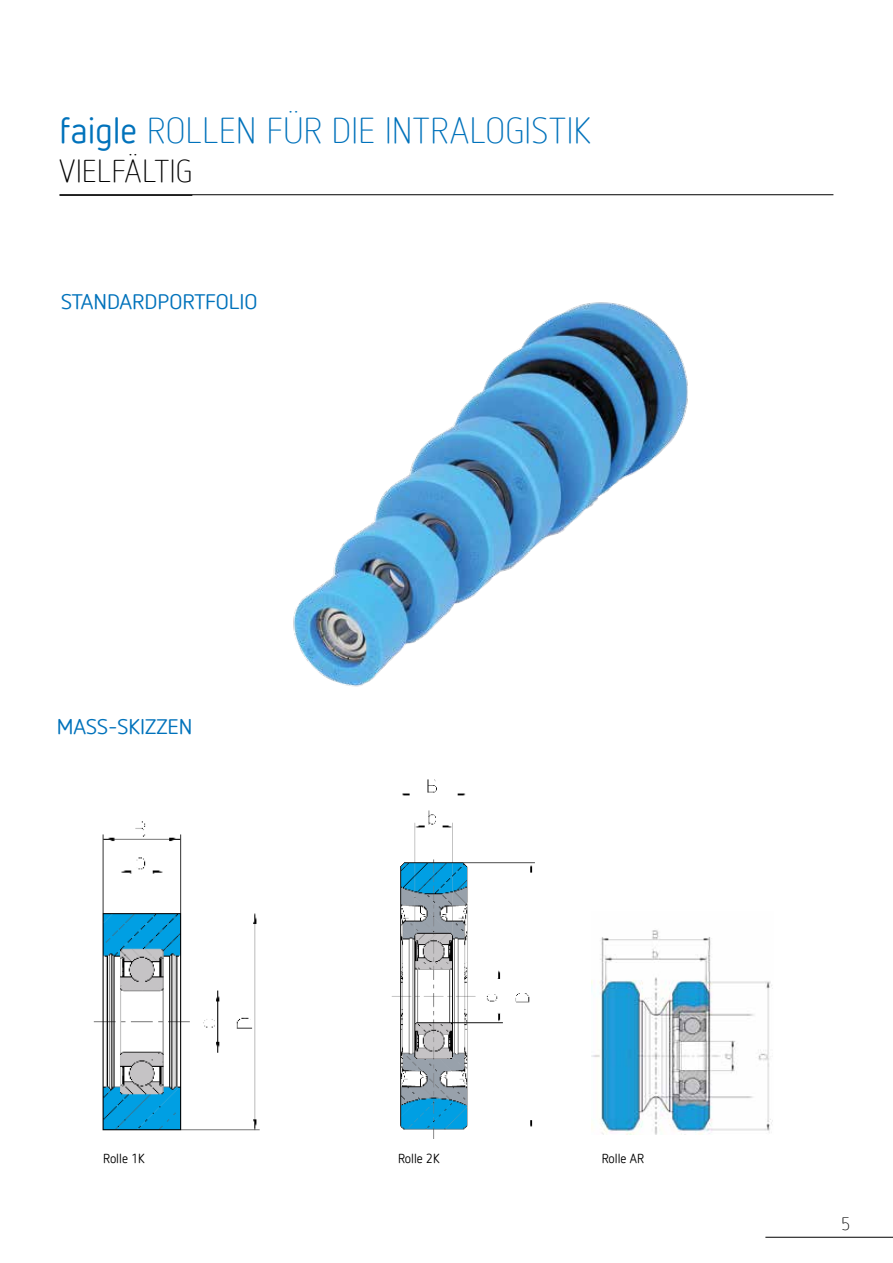
<style>
.page{position:relative;width:893px;height:1263px;background:#fff}
.page>*{position:absolute;margin:0;border:0;box-sizing:border-box;transform-origin:0 0}
.t1{font:300 36px "Netto Offc";letter-spacing:.005em;color:#0072bb}
.t2{font:300 31.5px "Netto Offc";letter-spacing:.005em;color:#000}
.t3{font:21px "Netto Offc";color:#0072bb;scale:1.1 1}
.t4{font:300 18px "Netto Offc";color:#000}
.t5{font:13.05px "Netto Offc";color:#000}
.s1{font-weight:400}
</style>
<div class="page">
<img style="left:293px;top:302px;width:395px;height:385px">
<img style="left:93px;top:821px;width:167px;height:310px">
<img style="left:391px;top:779px;width:144px;height:360px">
<img style="left:591px;top:930px;width:182px;height:205px">
<hr style="left:765px;top:1237px;width:128px;height:1px;background:#000">
<hr style="left:60px;top:195px;width:132px;height:1px;background:#000">
<hr style="left:60px;top:194px;width:773px;height:1px;background:#000">
<p class="t1" style="left:60px;top:108px;width:532px"><span class="s1">faigle</span> ROLLEN FÜR DIE INTRALOGISTIK</p>
<p class="t2" style="left:60px;top:152px;width:135px">VIELFÄLTIG</p>
<p class="t3" style="left:61px;top:289px;width:180px">STANDARDPORTFOLIO</p>
<p class="t3" style="left:57px;top:713px;width:125px">MASS-SKIZZEN</p>
<p class="t5" style="left:103px;top:1150px;width:43px">Rolle 1K</p>
<p class="t5" style="left:398px;top:1150px;width:43px">Rolle 2K</p>
<p class="t5" style="left:602px;top:1150px;width:44px">Rolle AR</p>
<p class="t4" style="left:841px;top:1213px;width:11px">5</p>
</div>
